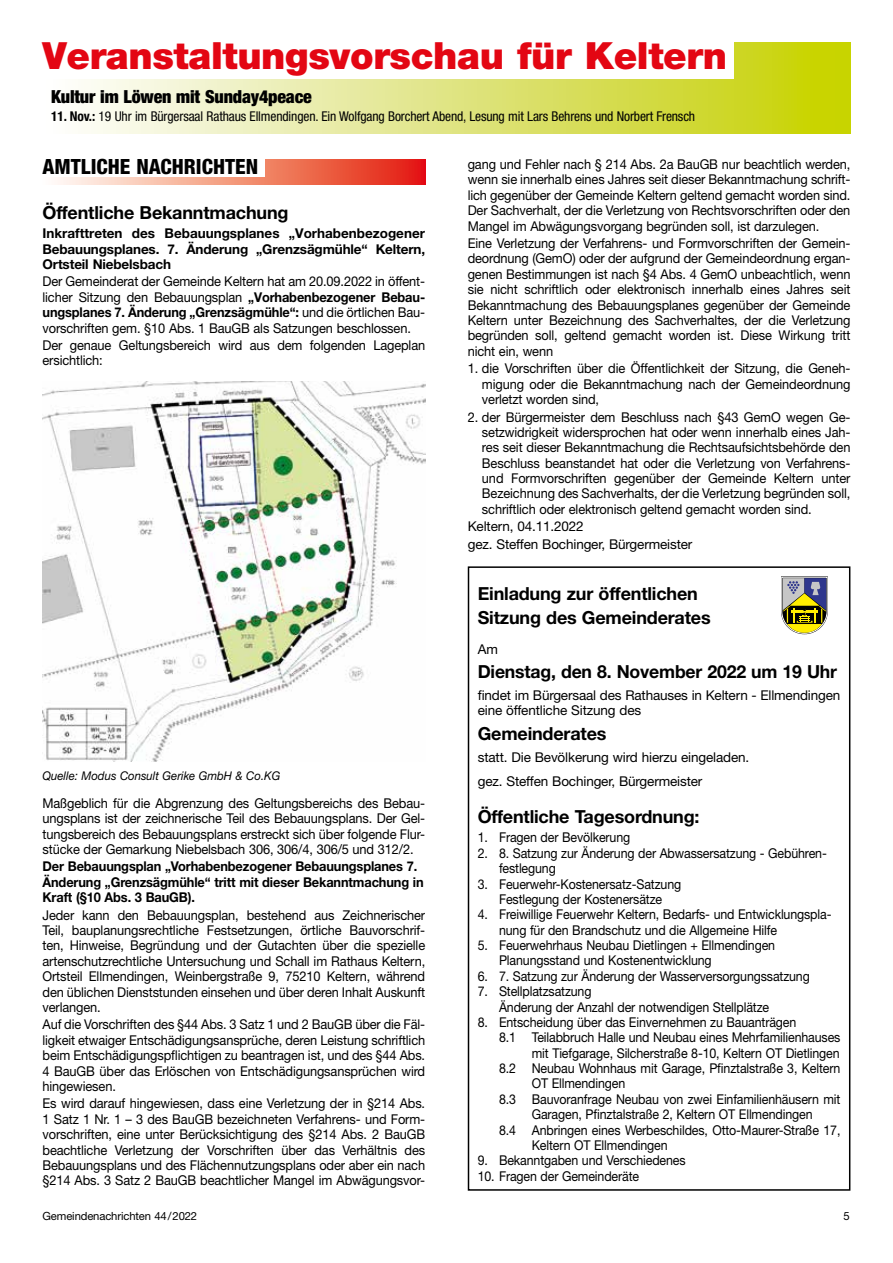
<style>
.page{position:relative;width:893px;height:1263px;background:#fff}
.page>*{position:absolute;margin:0;border:0;box-sizing:border-box;transform-origin:0 0}
.t1{font:900 37.5px "Helvetica Neue LT Std";letter-spacing:-.01em;color:#e30613}
.t2{font:800 condensed 21px "Helvetica Neue LT Std";color:#000}
.t3{font:700 18px/24.5px "Helvetica Neue LT Std";letter-spacing:-.01em;color:#000}
.t4{font:900 condensed 18px "Helvetica Neue LT Std";letter-spacing:-.01em;color:#000}
.t5{font:13.5px/15.5px "Helvetica Neue LT Std";letter-spacing:-.01em;color:#000;text-align:justify;scale:.95 1}
.t6{font:13.5px/15.3px "Helvetica Neue LT Std";letter-spacing:-.01em;color:#000;scale:.92 1}
.t7{font:13.5px/17.5px "Helvetica Neue LT Std";letter-spacing:-.01em;color:#000}
.t8{font:700 13.5px/15.5px "Helvetica Neue LT Std";letter-spacing:-.01em;color:#000;scale:.95 1}
.t9{font:700 13.5px/15.5px "Helvetica Neue LT Std";letter-spacing:-.01em;color:#000;text-align:justify}
.t10{font:condensed 13.5px "Helvetica Neue LT Std";letter-spacing:-.01em;color:#000}
.t11{font:italic 12px "Helvetica Neue LT Std";color:#000;scale:.95 1}
.t12{font:11.25px "Helvetica Neue LT Std";letter-spacing:-.01em;color:#000}
.s1{font-weight:700}
</style>
<div class="page">
<div style="left:43px;top:43px;width:807px;height:91px;background:linear-gradient(to right,#fdfdff,#c5d000)"></div>
<div style="left:43px;top:43px;width:690px;height:36px;background:#fff"></div>
<svg style="left:57px;top:159px;width:368px;height:26px"></svg>
<div style="left:43px;top:159px;width:221px;height:18px;background:#fff"></div>
<img style="left:43px;top:381px;width:382px;height:380px">
<svg style="left:781px;top:576px;width:47px;height:58px"></svg>
<div style="left:468px;top:566px;width:382px;height:625px;border:2px solid #000"></div>
<h1 class="t1" style="left:43px;top:34px;width:686px">Veranstaltungsvorschau für Keltern</h1>
<h3 class="t4" style="left:51px;top:86px;width:262px">Kultur im Löwen mit Sunday4peace</h3>
<p class="t10" style="left:51px;top:108px;width:646px"><span class="s1">11. Nov.:</span> 19 Uhr im Bürgersaal Rathaus Ellmendingen. Ein Wolfgang Borchert Abend, Lesung mit Lars Behrens und Norbert Frensch</p>
<p class="t5" style="left:468px;top:156px;width:404px">gang und Fehler nach § 214 Abs. 2a BauGB nur beachtlich werden, wenn sie innerhalb eines Jahres seit dieser Bekanntmachung schrift&shy;lich gegenüber der Gemeinde Keltern geltend gemacht worden sind.<br>Der Sachverhalt, der die Verletzung von Rechtsvorschriften oder den Mangel im Abwägungsvorgang begründen soll, ist darzulegen.</p>
<p class="t5" style="left:468px;top:235px;width:404px">Eine Verletzung der Verfahrens- und Formvorschriften der Gemein&shy;deordnung (GemO) oder der aufgrund der Gemeindeordnung ergan&shy;genen Bestimmungen ist nach §4 Abs. 4 GemO unbeachtlich, wenn sie nicht schriftlich oder elektronisch innerhalb eines Jahres seit Bekanntmachung des Bebauungsplanes gegenüber der Gemeinde Keltern unter Bezeichnung des Sachverhaltes, der die Verletzung begründen soll, geltend gemacht worden ist. Diese Wirkung tritt nicht ein, wenn</p>
<p class="t5" style="left:482px;top:361px;width:389px;text-indent:-14px">1. die Vorschriften über die Öffentlichkeit der Sitzung, die Geneh&shy;migung oder die Bekanntmachung nach der Gemeindeordnung verletzt worden sind,</p>
<p class="t5" style="left:482px;top:409px;width:389px;text-indent:-14px">2. der Bürgermeister dem Beschluss nach §43 GemO wegen Ge&shy;setzwidrigkeit widersprochen hat oder wenn innerhalb eines Jah&shy;res seit dieser Bekanntmachung die Rechtsaufsichtsbehörde den Beschluss beanstandet hat oder die Verletzung von Verfahrens&shy;und Formvorschriften gegenüber der Gemeinde Keltern unter Bezeichnung des Sachverhalts, der die Verletzung begründen soll, schriftlich oder elektronisch geltend gemacht worden sind.</p>
<p class="t7" style="left:468px;top:517px;width:226px">Keltern, 04.11.2022<br>gez. Steffen Bochinger, Bürgermeister</p>
<h2 class="t2" style="left:43px;top:154px;width:217px">AMTLICHE NACHRICHTEN</h2>
<h3 class="t3" style="left:43px;top:200px;width:247px">Öffentliche Bekanntmachung</h3>
<p class="t9" style="left:43px;top:225px;width:384px">Inkrafttreten des Bebauungsplanes „Vorhabenbezogener Bebauungsplanes. 7. Änderung „Grenzsägmühle“ Keltern, Ortsteil Niebelsbach</p>
<p class="t5" style="left:43px;top:274px;width:404px">Der Gemeinderat der Gemeinde Keltern hat am 20.09.2022 in öffent&shy;licher Sitzung den Bebauungsplan <span class="s1">„Vorhabenbezogener Bebau&shy;ungsplanes 7. Änderung „Grenzsägmühle“:</span> und die örtlichen Bau&shy;vorschriften gem. §10 Abs. 1 BauGB als Satzungen beschlossen.</p>
<p class="t5" style="left:43px;top:337px;width:404px">Der genaue Geltungsbereich wird aus dem folgenden Lageplan ersichtlich:</p>
<p class="t11" style="left:43px;top:768px;width:252px">Quelle: Modus Consult Gerike GmbH &amp; Co.KG</p>
<p class="t5" style="left:43px;top:795px;width:404px">Maßgeblich für die Abgrenzung des Geltungsbereichs des Bebau&shy;ungsplans ist der zeichnerische Teil des Bebauungsplans. Der Gel&shy;tungsbereich des Bebauungsplans erstreckt sich über folgende Flur&shy;stücke der Gemarkung Niebelsbach 306, 306/4, 306/5 und 312/2.</p>
<p class="t8" style="left:43px;top:858px;width:403px">Der Bebauungsplan „Vorhabenbezogener Bebauungsplanes 7.<br>Änderung „Grenzsägmühle“ tritt mit dieser Bekanntmachung in<br>Kraft (§10 Abs. 3 BauGB).</p>
<p class="t5" style="left:43px;top:907px;width:404px">Jeder kann den Bebauungsplan, bestehend aus Zeichnerischer Teil, bauplanungsrechtliche Festsetzungen, örtliche Bauvorschrif&shy;ten, Hinweise, Begründung und der Gutachten über die spezielle artenschutzrechtliche Untersuchung und Schall im Rathaus Keltern, Ortsteil Ellmendingen, Weinbergstraße 9, 75210 Keltern, während den üblichen Dienststunden einsehen und über deren Inhalt Auskunft verlangen.</p>
<p class="t5" style="left:43px;top:1017px;width:404px">Auf die Vorschriften des §44 Abs. 3 Satz 1 und 2 BauGB über die Fäl&shy;ligkeit etwaiger Entschädigungsansprüche, deren Leistung schriftlich beim Entschädigungspflichtigen zu beantragen ist, und des §44 Abs.<br>4 BauGB über das Erlöschen von Entschädigungsansprüchen wird hingewiesen.</p>
<p class="t5" style="left:43px;top:1096px;width:404px">Es wird darauf hingewiesen, dass eine Verletzung der in §214 Abs.<br>1 Satz 1 Nr. 1 – 3 des BauGB bezeichneten Verfahrens- und Form&shy;vorschriften, eine unter Berücksichtigung des §214 Abs. 2 BauGB beachtliche Verletzung der Vorschriften über das Verhältnis des Bebauungsplans und des Flächennutzungsplans oder aber ein nach §214 Abs. 3 Satz 2 BauGB beachtlicher Mangel im Abwägungsvor-</p>
<h3 class="t3" style="left:478px;top:581px;width:234px">Einladung zur öffentlichen<br>Sitzung des Gemeinderates</h3>
<p class="t7" style="left:478px;top:640px;width:22px">Am</p>
<h3 class="t3" style="left:478px;top:659px;width:361px">Dienstag, den 8. November 2022 um 19 Uhr</h3>
<p class="t7" style="left:478px;top:687px;width:364px;line-height:15.5px">findet im Bürgersaal des Rathauses in Keltern - Ellmendingen eine öffentliche Sitzung des</p>
<h3 class="t3" style="left:478px;top:721px;width:130px">Gemeinderates</h3>
<p class="t7" style="left:478px;top:745px;width:273px;line-height:23.9px">statt. Die Bevölkerung wird hierzu eingeladen. gez. Steffen Bochinger, Bürgermeister</p>
<h3 class="t3" style="left:478px;top:804px;width:223px">Öffentliche Tagesordnung:</h3>
<p class="t6" style="left:478px;top:830px;width:167px">1. Fragen der Bevölkerung</p>
<p class="t6" style="left:499px;top:845px;width:358px;text-indent:-21px">2. 8. Satzung zur Änderung der Abwassersatzung - Gebühren&shy;festlegung</p>
<p class="t6" style="left:478px;top:876px;width:223px;text-align:center">3. Feuerwehr-Kostenersatz-Satzung<br>Festlegung der Kostenersätze</p>
<p class="t6" style="left:499px;top:907px;width:363px;text-indent:-21px">4. Freiwillige Feuerwehr Keltern, Bedarfs- und Entwicklungspla&shy;nung für den Brandschutz und die Allgemeine Hilfe</p>
<p class="t6" style="left:499px;top:937px;width:302px;text-indent:-21px">5. Feuerwehrhaus Neubau Dietlingen + Ellmendingen<br>Planungsstand und Kostenentwicklung</p>
<p class="t6" style="left:478px;top:968px;width:362px">6. 7. Satzung zur Änderung der Wasserversorgungssatzung</p>
<p class="t6" style="left:499px;top:983px;width:295px;text-indent:-21px">7. Stellplatzsatzung<br>Änderung der Anzahl der notwendigen Stellplätze</p>
<p class="t6" style="left:478px;top:1014px;width:348px">8. Entscheidung über das Einvernehmen zu Bauanträgen</p>
<p class="t6" style="left:499px;top:1030px;width:373px">8.1 Teilabbruch Halle und Neubau eines Mehrfamilienhauses</p>
<p class="t6" style="left:532px;top:1045px;width:336px">mit Tiefgarage, Silcherstraße 8-10, Keltern OT Dietlingen</p>
<p class="t6" style="left:499px;top:1060px;width:373px">8.2 Neubau Wohnhaus mit Garage, Pfinztalstraße 3, Keltern</p>
<p class="t6" style="left:532px;top:1076px;width:103px">OT Ellmendingen</p>
<p class="t6" style="left:499px;top:1091px;width:373px">8.3 Bauvoranfrage Neubau von zwei Einfamilienhäusern mit</p>
<p class="t6" style="left:532px;top:1106px;width:307px">Garagen, Pfinztalstraße 2, Keltern OT Ellmendingen</p>
<p class="t6" style="left:499px;top:1122px;width:373px">8.4 Anbringen eines Werbeschildes, Otto-Maurer-Straße 17,</p>
<p class="t6" style="left:532px;top:1137px;width:149px">Keltern OT Ellmendingen</p>
<p class="t6" style="left:478px;top:1153px;width:228px">9. Bekanntgaben und Verschiedenes</p>
<p class="t6" style="left:478px;top:1168px;width:177px">10. Fragen der Gemeinderäte</p>
<p class="t12" style="left:43px;top:1210px;width:156px">Gemeindenachrichten 44/2022</p>
<p class="t12" style="left:843px;top:1210px;width:8px">5</p>
</div>
